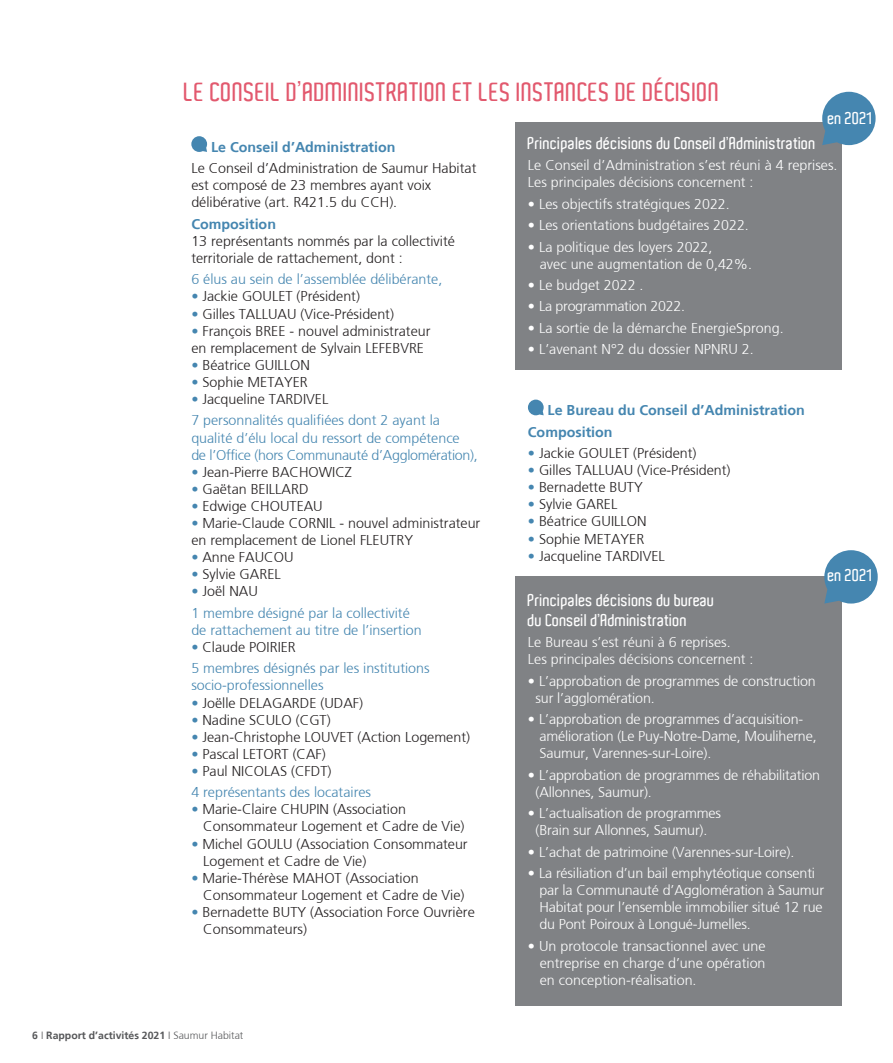
<style>
.page{position:relative;width:893px;height:1063px;background:#fff}
.page>*{position:absolute;margin:0;border:0;box-sizing:border-box;transform-origin:0 0}
.t1{font:600 25.5px "Aldo";letter-spacing:.01em;color:#e2596e}
.t2{font:600 16.5px/19.8px "Aldo";color:#fff}
.t3{font:14.25px/17.1px "Frutiger";color:#231f20}
.t4{font:14.25px/17.1px "Frutiger";letter-spacing:-.01em;color:#fff}
.t5{font:14.25px/21.3px "Frutiger";color:#4586b0}
.t6{font:700 14.25px/21.3px "Frutiger";color:#4586b0}
.t7{font:14.25px/17.1px "Frutiger";letter-spacing:-.02em;color:#4586b0}
.t8{font:700 10.5px "Frutiger";color:#57585a}
.s1{color:#4586b0}
.s2{color:#231f20}
.s3{font-weight:400}
</style>
<div class="page">
<div style="left:515px;top:576px;width:326px;height:429px;background:#808285"></div>
<div style="left:515px;top:123px;width:326px;height:247px;background:#808285"></div>
<svg style="left:191px;top:136px;width:16px;height:16px"></svg>
<svg style="left:528px;top:400px;width:16px;height:15px"></svg>
<svg style="left:822px;top:92px;width:54px;height:53px"></svg>
<svg style="left:824px;top:550px;width:54px;height:54px"></svg>
<h1 class="t1" style="left:184px;top:77px;width:537px">LE CONSEIL D’ADMINISTRATION ET LES INSTANCES DE DÉCISION</h1>
<p class="t2" style="left:828px;top:108px;width:46px">en 2021</p>
<p class="t6" style="left:211px;top:136px;width:186px">Le Conseil d’Administration</p>
<p class="t3" style="left:191px;top:160px;width:287px">Le Conseil d’Administration de Saumur Habitat est composé de 23 membres ayant voix délibérative (art. R421.5 du CCH).</p>
<p class="t6" style="left:191px;top:213px;width:86px">Composition</p>
<p class="t3" style="left:191px;top:233px;width:265px">13 représentants nommés par la collectivité territoriale de rattachement, dont :</p>
<p class="t5" style="left:191px;top:269px;width:253px">6 élus au sein de l’assemblée délibérante,</p>
<p class="t3" style="left:191px;top:288px;width:170px"><span class="s1">•</span> Jackie GOULET (Président)</p>
<p class="t3" style="left:191px;top:305px;width:204px"><span class="s1">•</span> Gilles TALLUAU (Vice-Président)</p>
<p class="t3" style="left:191px;top:322px;width:241px"><span class="s1">•</span> François BREE - nouvel administrateur en remplacement de Sylvain LEFEBVRE</p>
<p class="t3" style="left:191px;top:357px;width:120px"><span class="s1">•</span> Béatrice GUILLON</p>
<p class="t3" style="left:191px;top:374px;width:118px"><span class="s1">•</span> Sophie METAYER</p>
<p class="t5" style="left:191px;top:389px;width:250px">• <span class="s2">Jacqueline TARDIVEL<br></span>7 personnalités qualifiées dont 2 ayant la</p>
<p class="t7" style="left:191px;top:429px;width:288px">qualité d’élu local du ressort de compétence de l’Office (hors Communauté d’Agglomération),</p>
<p class="t3" style="left:191px;top:463px;width:162px"><span class="s1">•</span> Jean-Pierre BACHOWICZ</p>
<p class="t3" style="left:191px;top:480px;width:119px"><span class="s1">•</span> Gaëtan BEILLARD</p>
<p class="t3" style="left:191px;top:498px;width:133px"><span class="s1">•</span> Edwige CHOUTEAU</p>
<p class="t3" style="left:191px;top:515px;width:290px"><span class="s1">•</span> Marie-Claude CORNIL - nouvel administrateur en remplacement de Lionel FLEUTRY</p>
<p class="t3" style="left:191px;top:549px;width:104px"><span class="s1">•</span> Anne FAUCOU</p>
<p class="t3" style="left:191px;top:566px;width:91px"><span class="s1">•</span> Sylvie GAREL</p>
<p class="t5" style="left:191px;top:581px;width:220px">• <span class="s2">Joël NAU<br></span>1 membre désigné par la collectivité</p>
<p class="t5" style="left:191px;top:619px;width:232px">de rattachement au titre de l’insertion</p>
<p class="t5" style="left:191px;top:636px;width:240px">• <span class="s2">Claude POIRIER<br></span>5 membres désignés par les institutions</p>
<p class="t5" style="left:191px;top:675px;width:134px">socio-professionnelles</p>
<p class="t3" style="left:191px;top:694px;width:173px"><span class="s1">•</span> Joëlle DELAGARDE (UDAF)</p>
<p class="t3" style="left:191px;top:711px;width:141px"><span class="s1">•</span> Nadine SCULO (CGT)</p>
<p class="t3" style="left:191px;top:728px;width:280px"><span class="s1">•</span> Jean-Christophe LOUVET (Action Logement)</p>
<p class="t3" style="left:191px;top:745px;width:136px"><span class="s1">•</span> Pascal LETORT (CAF)</p>
<p class="t5" style="left:191px;top:760px;width:181px">• <span class="s2">Paul NICOLAS (CFDT)<br></span>4 représentants des locataires</p>
<p class="t3" style="left:203px;top:801px;width:263px;text-indent:-12px"><span class="s1">•</span> Marie-Claire CHUPIN (Association<br>Consommateur Logement et Cadre de Vie)</p>
<p class="t3" style="left:203px;top:835px;width:266px;text-indent:-12px"><span class="s1">•</span> Michel GOULU (Association Consommateur<br>Logement et Cadre de Vie)</p>
<p class="t3" style="left:203px;top:869px;width:263px;text-indent:-12px"><span class="s1">•</span> Marie-Thérèse MAHOT (Association<br>Consommateur Logement et Cadre de Vie)</p>
<p class="t3" style="left:203px;top:904px;width:273px;text-indent:-12px"><span class="s1">•</span> Bernadette BUTY (Association Force Ouvrière<br>Consommateurs)</p>
<p class="t8" style="left:32px;top:1029px;width:213px">6 <span class="s3">I</span> Rapport d’activités 2021 <span class="s3">I Saumur Habitat</span></p>
<p class="t2" style="left:528px;top:133px;width:290px">Principales décisions du Conseil d¸Administration</p>
<p class="t4" style="left:528px;top:157px;width:311px">Le Conseil d’Administration s’est réuni à 4 reprises.<br>Les principales décisions concernent :</p>
<p class="t4" style="left:528px;top:195px;width:203px">• Les objectifs stratégiques 2022.</p>
<p class="t4" style="left:528px;top:217px;width:222px">• Les orientations budgétaires 2022.</p>
<p class="t4" style="left:540px;top:238px;width:214px;text-indent:-12px">• La politique des loyers 2022,<br>avec une augmentation de 0,42%.</p>
<p class="t4" style="left:528px;top:277px;width:117px">• Le budget 2022 .</p>
<p class="t4" style="left:528px;top:298px;width:159px">• La programmation 2022.</p>
<p class="t4" style="left:528px;top:319px;width:257px">• La sortie de la démarche EnergieSprong.</p>
<p class="t4" style="left:528px;top:341px;width:227px">• L’avenant N°2 du dossier NPNRU 2.</p>
<p class="t6" style="left:528px;top:400px;width:279px;text-indent:20px">Le Bureau du Conseil d’Administration<br>Composition</p>
<p class="t3" style="left:528px;top:445px;width:170px"><span class="s1">•</span> Jackie GOULET (Président)</p>
<p class="t3" style="left:528px;top:462px;width:204px"><span class="s1">•</span> Gilles TALLUAU (Vice-Président)</p>
<p class="t3" style="left:528px;top:479px;width:116px"><span class="s1">•</span> Bernadette BUTY</p>
<p class="t3" style="left:528px;top:496px;width:91px"><span class="s1">•</span> Sylvie GAREL</p>
<p class="t3" style="left:528px;top:513px;width:120px"><span class="s1">•</span> Béatrice GUILLON</p>
<p class="t3" style="left:528px;top:530px;width:118px"><span class="s1">•</span> Sophie METAYER</p>
<p class="t3" style="left:528px;top:547px;width:138px"><span class="s1">•</span> Jacqueline TARDIVEL</p>
<p class="t2" style="left:528px;top:590px;width:188px">Principales décisions du bureau du Conseil d¸Administration</p>
<p class="t4" style="left:528px;top:634px;width:227px">Le Bureau s’est réuni à 6 reprises.<br>Les principales décisions concernent :</p>
<p class="t4" style="left:536px;top:672px;width:282px;text-indent:-8px">• L’approbation de programmes de construction sur l’agglomération.</p>
<p class="t4" style="left:539px;top:711px;width:279px;text-indent:-11px">• L’approbation de programmes d’acquisition&shy;amélioration (Le Puy-Notre-Dame, Mouliherne,<br>Saumur, Varennes-sur-Loire).</p>
<p class="t4" style="left:536px;top:766px;width:286px;text-indent:-8px">• L’approbation de programmes de réhabilitation (Allonnes, Saumur).</p>
<p class="t4" style="left:528px;top:805px;width:195px;text-align:center">• L’actualisation de programmes (Brain sur Allonnes, Saumur).</p>
<p class="t4" style="left:528px;top:843px;width:268px">• L’achat de patrimoine (Varennes-sur-Loire).</p>
<p class="t4" style="left:539px;top:864px;width:286px;text-indent:-11px">• La résiliation d’un bail emphytéotique consenti par la Communauté d’Agglomération à Saumur Habitat pour l’ensemble immobilier situé 12 rue du Pont Poiroux à Longué-Jumelles.</p>
<p class="t4" style="left:540px;top:937px;width:227px;text-align:justify;text-indent:-12px">• Un protocole transactionnel avec une entreprise en charge d’une opération en conception-réalisation.</p>
<p class="t2" style="left:828px;top:565px;width:46px">en 2021</p>
</div>
